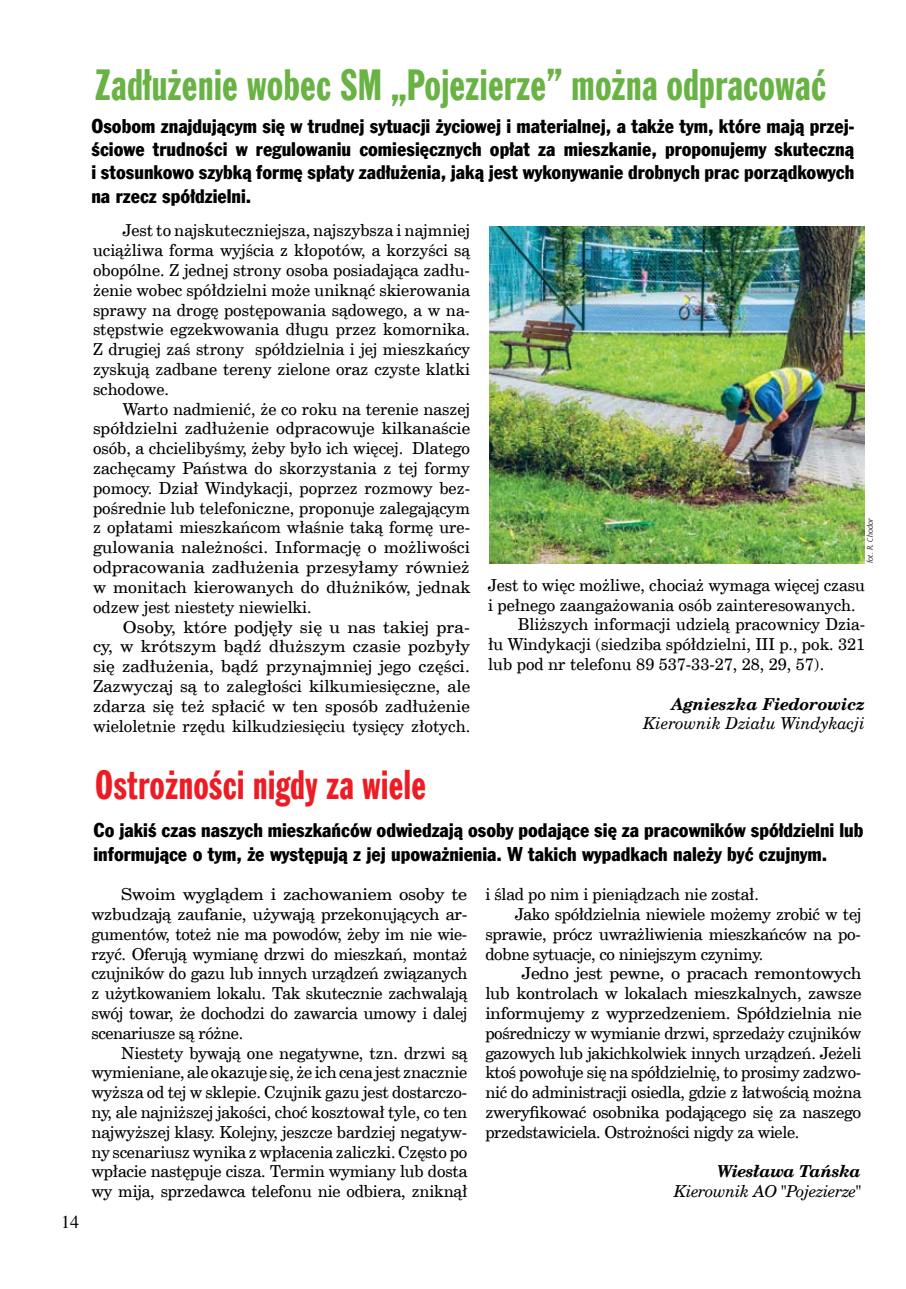
<style>
.page{position:relative;width:906px;height:1289px;background:#fff}
.page>*{position:absolute;margin:0;border:0;box-sizing:border-box;transform-origin:0 0}
.t1{font:43.5px "Frank Goth X Cn EU";color:#69b345}
.t2{font:40.5px "Frank Goth X Cn EU";color:#ed1c24}
.t3{font:19.5px/23.4px "Frank Goth Cn EU";color:#000}
.t4{font:18px "Times";color:#000}
.t5{font:16.5px/19.8px "Cent Schbook EU";letter-spacing:-.015em;color:#000;text-align:justify}
.t6{font:16.5px/19.8px "Cent Schbook EU";letter-spacing:-.015em;color:#000;text-align:justify;scale:1.1 1}
.t7{font:16.5px/19.8px "Cent Schbook EU";letter-spacing:-.015em;color:#000;text-align:justify;scale:1.08 1}
.t8{font:16.5px "Cent Schbook EU";letter-spacing:-.015em;color:#000;scale:1.04 1}
.t9{font:16.5px "Cent Schbook EU";letter-spacing:-.015em;color:#000;scale:1.06 1}
.t10{font:16.5px "Cent Schbook EU";letter-spacing:-.015em;color:#000;scale:1.07 1}
.t11{font:italic 16.5px "Cent Schbook EU";color:#000}
.t12{font:italic 16.5px "Cent Schbook EU";letter-spacing:-.02em;color:#000}
.t13{font:italic 700 16.5px "Cent Schbook EU";color:#000}
.t14{font:italic 700 16.5px "Cent Schbook EU";letter-spacing:-.02em;color:#000}
.t15{font:italic 7.8px "Chianti EU";color:#000}
</style>
<div class="page">
<img style="left:489px;top:226px;width:375px;height:337px">
<h1 class="t1" style="left:95px;top:59px;width:733px">Zadłużenie wobec SM „Pojezierze” można odpracować</h1>
<p class="t3" style="left:91px;top:115px;width:764px;text-align:justify">Osobom znajdującym się w trudnej sytuacji życiowej i materialnej, a także tym, które mają przej&shy;ściowe trudności w regulowaniu comiesięcznych opłat za mieszkanie, proponujemy skuteczną i stosunkowo szybką formę spłaty zadłużenia, jaką jest wykonywanie drobnych prac porządkowych na rzecz spółdzielni.</p>
<p class="t5" style="left:93px;top:221px;width:378px;text-indent:30px">Jest to najskuteczniejsza, najszybsza i najmniej uciążliwa forma wyjścia z kłopotów, a korzyści są obopólne. Z jednej strony osoba posiadająca zadłu&shy;żenie wobec spółdzielni może uniknąć skierowania sprawy na drogę postępowania sądowego, a w na&shy;stępstwie egzekwowania długu przez komornika.<br>Z drugiej zaś strony spółdzielnia i jej mieszkańcy zyskują zadbane tereny zielone oraz czyste klatki schodowe.</p>
<p class="t5" style="left:93px;top:399px;width:379px;text-indent:30px">Warto nadmienić, że co roku na terenie naszej spółdzielni zadłużenie odpracowuje kilkanaście osób, a chcielibyśmy, żeby było ich więcej. Dlatego zachęcamy Państwa do skorzystania z tej formy pomocy. Dział Windykacji, poprzez rozmowy bez&shy;pośrednie lub telefoniczne, proponuje zalegającym z opłatami mieszkańcom właśnie taką formę ure&shy;gulowania należności. Informację o możliwości odpracowania zadłużenia przesyłamy również w monitach kierowanych do dłużników, jednak odzew jest niestety niewielki.</p>
<p class="t7" style="left:93px;top:617px;width:351px;text-indent:30px">Osoby, które podjęły się u nas takiej pra&shy;cy, w krótszym bądź dłuższym czasie pozbyły się zadłużenia, bądź przynajmniej jego części.<br>Zazwyczaj są to zaległości kilkumiesięczne, ale zdarza się też spłacić w ten sposób zadłużenie wieloletnie rzędu kilkudziesięciu tysięcy złotych.</p>
<p class="t15" style="left:865px;top:563px;width:47px;rotate:-90deg">fot. R. Chodor</p>
<p class="t5" style="left:488px;top:575px;width:378px">Jest to więc możliwe, chociaż wymaga więcej czasu</p>
<p class="t5" style="left:488px;top:595px;width:369px">i pełnego zaangażowania osób zainteresowanych.</p>
<p class="t5" style="left:518px;top:615px;width:349px">Bliższych informacji udzielą pracownicy Dzia-</p>
<p class="t5" style="left:488px;top:635px;width:378px">łu Windykacji (siedziba spółdzielni, III p., pok. 321</p>
<p class="t5" style="left:488px;top:654px;width:338px">lub pod nr telefonu 89 537-33-27, 28, 29, 57).</p>
<p class="t13" style="left:671px;top:693px;width:195px">Agnieszka Fiedorowicz</p>
<p class="t11" style="left:643px;top:713px;width:224px">Kierownik Działu Windykacji</p>
<p class="t4" style="left:61px;top:1204px;width:19px">14</p>
<h2 class="t2" style="left:95px;top:760px;width:332px">Ostrożności nigdy za wiele</h2>
<p class="t3" style="left:94px;top:819px;width:771px">Co jakiś czas naszych mieszkańców odwiedzają osoby podające się za pracowników spółdzielni lub informujące o tym, że występują z jej upoważnienia. W takich wypadkach należy być czujnym.</p>
<p class="t6" style="left:91px;top:884px;width:343px;text-indent:30px">Swoim wyglądem i zachowaniem osoby te wzbudzają zaufanie, używają przekonujących ar&shy;gumentów, toteż nie ma powodów, żeby im nie wie&shy;rzyć. Oferują wymianę drzwi do mieszkań, montaż czujników do gazu lub innych urządzeń związanych z użytkowaniem lokalu. Tak skutecznie zachwalają swój towar, że dochodzi do zawarcia umowy i dalej scenariusze są różne.</p>
<p class="t5" style="left:91px;top:1043px;width:377px;text-indent:30px">Niestety bywają one negatywne, tzn. drzwi są wymieniane, ale okazuje się, że ich cena jest znacznie wyższa od tej w sklepie. Czujnik gazu jest dostarczo&shy;ny, ale najniższej jakości, choć kosztował tyle, co ten najwyższej klasy. Kolejny, jeszcze bardziej negatyw&shy;ny scenariusz wynika z wpłacenia zaliczki. Często po wpłacie następuje cisza. Termin wymiany lub dosta wy mija, sprzedawca telefonu nie odbiera, zniknął</p>
<p class="t5" style="left:485px;top:884px;width:275px">i ślad po nim i pieniądzach nie został.</p>
<p class="t5" style="left:515px;top:904px;width:348px">Jako spółdzielnia niewiele możemy zrobić w tej</p>
<p class="t5" style="left:485px;top:924px;width:377px">sprawie, prócz uwrażliwienia mieszkańców na po-</p>
<p class="t5" style="left:485px;top:944px;width:279px">dobne sytuacje, co niniejszym czynimy.</p>
<p class="t10" style="left:522px;top:963px;width:319px">Jedno jest pewne, o pracach remontowych</p>
<p class="t8" style="left:485px;top:983px;width:363px">lub kontrolach w lokalach mieszkalnych, zawsze</p>
<p class="t9" style="left:485px;top:1002px;width:356px">informujemy z wyprzedzeniem. Spółdzielnia nie</p>
<p class="t5" style="left:485px;top:1023px;width:377px">pośredniczy w wymianie drzwi, sprzedaży czujników</p>
<p class="t5" style="left:485px;top:1043px;width:377px">gazowych lub jakichkolwiek innych urządzeń. Jeżeli</p>
<p class="t5" style="left:485px;top:1063px;width:377px">ktoś powołuje się na spółdzielnię, to prosimy zadzwo-</p>
<p class="t5" style="left:485px;top:1082px;width:377px">nić do administracji osiedla, gdzie z łatwością można</p>
<p class="t5" style="left:485px;top:1102px;width:377px">zweryfikować osobnika podającego się za naszego</p>
<p class="t5" style="left:485px;top:1122px;width:315px">przedstawiciela. Ostrożności nigdy za wiele.</p>
<p class="t14" style="left:717px;top:1161px;width:145px">Wiesława Tańska</p>
<p class="t12" style="left:674px;top:1181px;width:189px">Kierownik AO "Pojezierze"</p>
</div>
